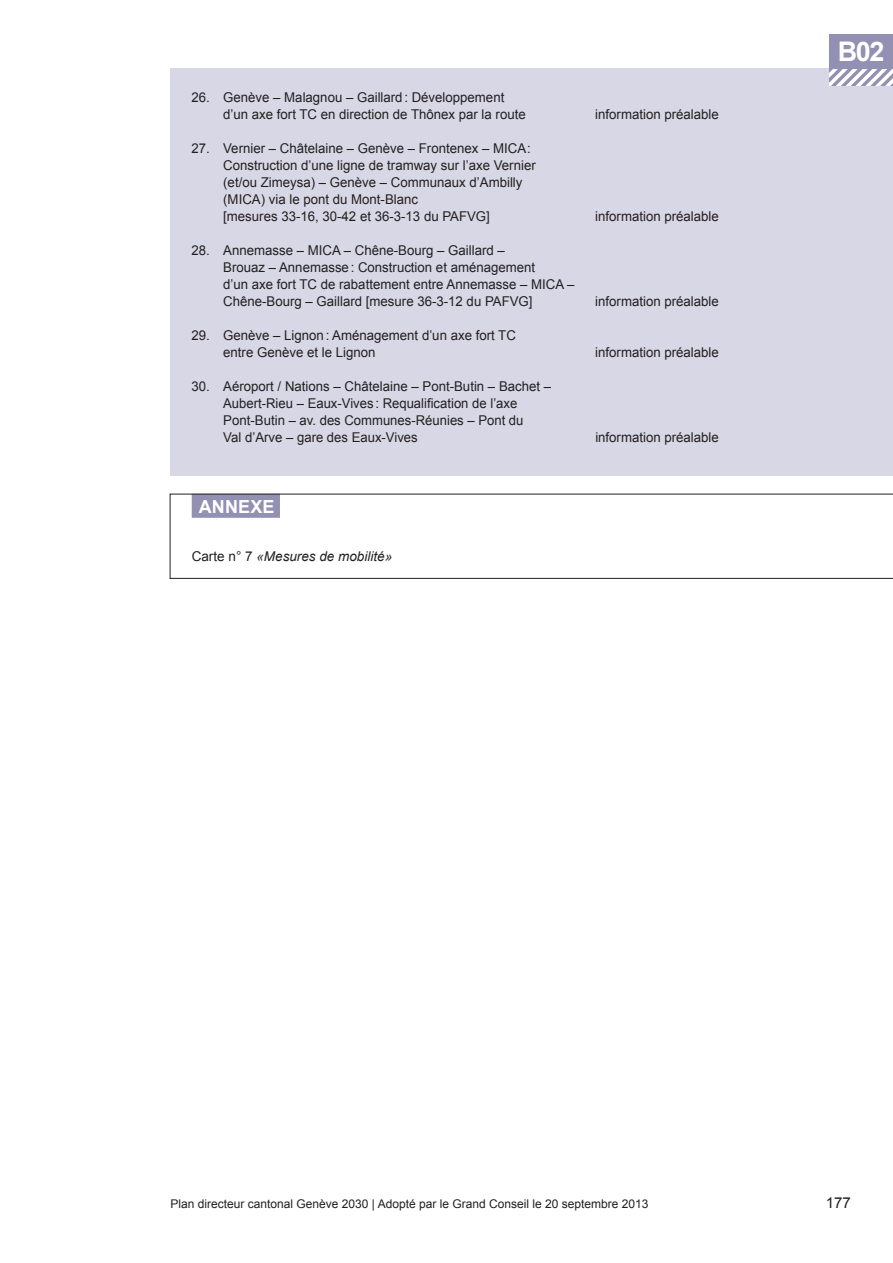
<style>
.page{position:relative;width:893px;height:1263px;background:#fff}
.page>*{position:absolute;margin:0;border:0;box-sizing:border-box;transform-origin:0 0}
.t1{font:700 27px "Arial";color:#fff}
.t2{font:700 18px "Arial";letter-spacing:.01em;color:#fff}
.t3{font:15px "Arial";color:#231f20}
.t4{font:13.5px/17px "Arial";color:#231f20}
.t5{font:italic 13.5px "Arial";color:#231f20}
.t6{font:12px "Arial";color:#231f20}
.s1{font-style:normal}
</style>
<div class="page">
<svg style="left:170px;top:494px;width:723px;height:85px"></svg>
<div style="left:170px;top:68px;width:723px;height:408px;background:#d8d7e5"></div>
<svg style="left:829px;top:68px;width:64px;height:17px"></svg>
<div style="left:829px;top:34px;width:64px;height:34px;background:#9290b3"></div>
<p class="t4" style="left:223px;top:89px;width:304px;text-indent:-32px">26. Genève – Malagnou – Gaillard: Développement d’un axe fort TC en direction de Thônex par la route</p>
<p class="t4" style="left:223px;top:140px;width:314px;text-indent:-32px">27. Vernier – Châtelaine – Genève – Frontenex – MICA:<br>Construction d’une ligne de tramway sur l’axe Vernier (et/ou Zimeysa) – Genève – Communaux d’Ambilly (MICA) via le pont du Mont-Blanc<br>[mesures 33-16, 30-42 et 36-3-13 du PAFVG]</p>
<p class="t4" style="left:223px;top:242px;width:353px;text-indent:-32px">28. Annemasse – MICA – Chêne-Bourg – Gaillard –<br>Brouaz – Annemasse: Construction et aménagement<br>d’un axe fort TC de rabattement entre Annemasse – MICA – Chêne-Bourg – Gaillard [mesure 36-3-12 du PAFVG]</p>
<p class="t4" style="left:223px;top:327px;width:294px;text-indent:-32px">29. Genève – Lignon: Aménagement d’un axe fort TC entre Genève et le Lignon</p>
<p class="t4" style="left:223px;top:378px;width:329px;text-indent:-32px">30. Aéroport / Nations – Châtelaine – Pont-Butin – Bachet – Aubert-Rieu – Eaux-Vives : Requalification de l’axe Pont-Butin – av. des Communes-Réunies – Pont du<br>Val d’Arve – gare des Eaux-Vives</p>
<p class="t4" style="left:595px;top:106px;width:125px">information préalable</p>
<p class="t4" style="left:595px;top:208px;width:125px">information préalable</p>
<p class="t4" style="left:595px;top:293px;width:125px">information préalable</p>
<p class="t4" style="left:595px;top:344px;width:125px">information préalable</p>
<p class="t4" style="left:595px;top:429px;width:125px">information préalable</p>
<h2 class="t2" style="left:199px;top:494px;width:77px">ANNEXE</h2>
<p class="t5" style="left:192px;top:548px;width:202px"><span class="s1">Carte n° 7</span> «Mesures de mobilité»</p>
<h1 class="t1" style="left:838px;top:33px;width:48px">B02</h1>
<p class="t6" style="left:171px;top:1195px;width:480px">Plan directeur cantonal Genève 2030 | Adopté par le Grand Conseil le 20 septembre 2013</p>
<p class="t3" style="left:826px;top:1192px;width:27px">177</p>
</div>
